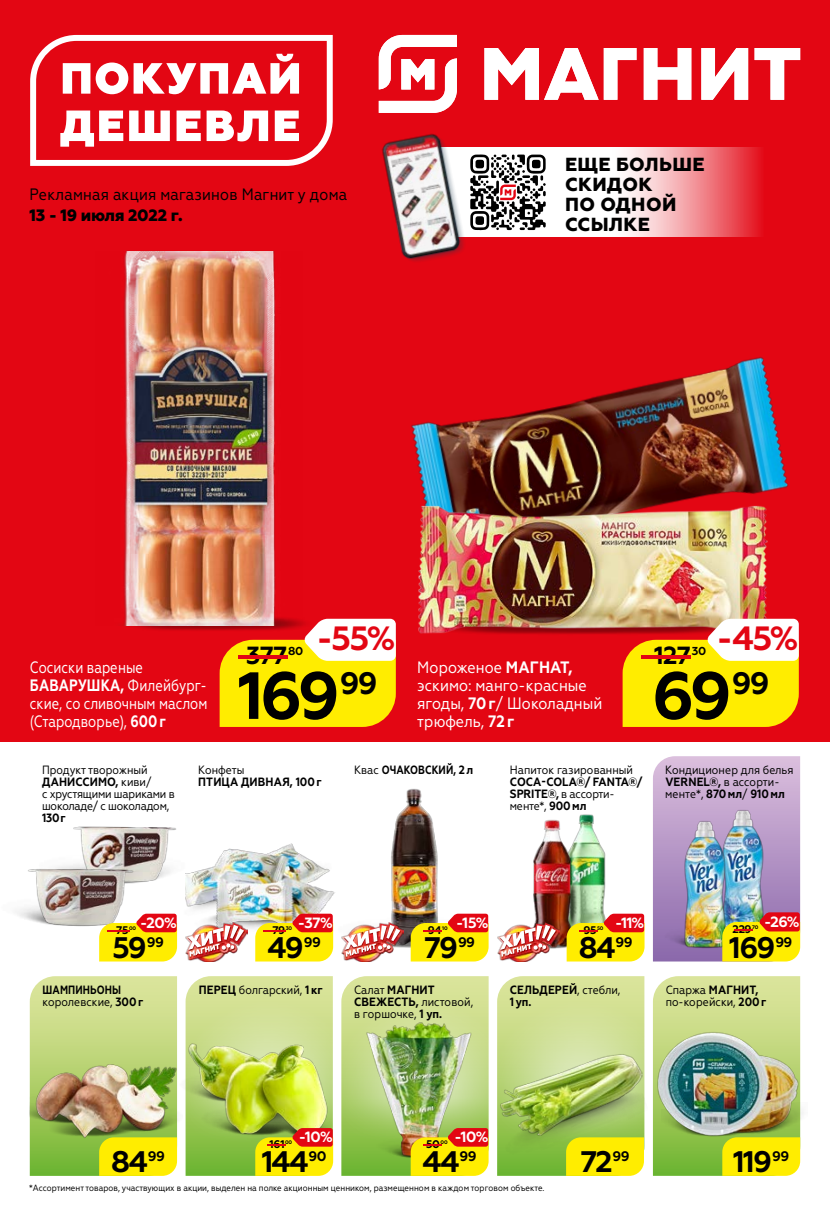
<style>
.page{position:relative;width:830px;height:1212px;background:#fff}
.page>*{position:absolute;margin:0;border:0;box-sizing:border-box;transform-origin:0 0}
.t1{font:700 66.45px "Geometria";color:#000}
.t2{font:700 33.6px "Geometria";color:#e30613}
.t3{font:700 29.7px "Geometria";letter-spacing:-.055em;color:#000}
.t4{font:700 24.75px "Geometria";letter-spacing:-.03em;color:#000}
.t5{font:800 18.9px/20.1px "Geometria";letter-spacing:.02em;color:#000}
.t6{font:16.5px/18px "Geometria Narrow";color:#fff;scale:.9 1}
.t7{font:16.5px/18px "Geometria Narrow";color:#fff}
.t8{font:16.5px "Geometria Narrow";letter-spacing:.01em;color:#000}
.t9{font:800 16.5px "Geometria";letter-spacing:-.02em;color:#000}
.t10{font:700 14.85px "Geometria";color:#fff}
.t11{font:12px/12px "Geometria Narrow";color:#000}
.t12{font:700 12px/12px "Geometria Narrow";letter-spacing:.01em;color:#000}
.t13{font:12px/12px "Geometria Narrow";letter-spacing:-.02em;color:#000}
.t14{font:700 12px/12px "Geometria Narrow";letter-spacing:.01em;color:#000;scale:.9 1}
.t15{font:700 11.55px "Geometria";color:#000}
.t16{font:700 11.1px "Geometria";letter-spacing:-.03em;color:#000}
.t17{font:9px "Geometria Narrow";color:#000}
.t18{font:700 5.1px "Geometria";color:#000}
.s1{font-weight:700}
.s2{font-size:24.75px;color:#e30613}
.s3{font-weight:400}
.s4{color:#e30613}
.s5{font-size:11.1px;color:#e30613}
</style>
<div class="page">
<div style="left:0;top:0;width:829px;height:741px;background:#e30613"></div>
<svg style="left:30px;top:35px;width:302px;height:131px"></svg>
<img style="left:576px;top:814px;width:39px;height:100px">
<img style="left:576px;top:867px;width:21px;height:47px">
<img style="left:533px;top:819px;width:43px;height:130px">
<img style="left:497px;top:922px;width:61px;height:39px">
<img style="left:499px;top:925px;width:56px;height:32px">
<svg style="left:476px;top:147px;width:284px;height:90px;background:#f7bdc0"></svg>
<img style="left:382px;top:133px;width:94px;height:129px">
<svg style="left:470px;top:154px;width:75px;height:76px;background:#898484"></svg>
<img style="left:411px;top:357px;width:378px;height:142px">
<img style="left:418px;top:499px;width:364px;height:135px">
<img style="left:121px;top:625px;width:98px;height:6px">
<img style="left:123px;top:251px;width:170px;height:374px">
<svg style="left:219px;top:619px;width:176px;height:108px;background:#f9d433"></svg>
<img style="left:653px;top:756px;width:146px;height:205px">
<svg style="left:566px;top:914px;width:78px;height:47px;background:#ecba15"></svg>
<img style="left:73px;top:826px;width:103px;height:57px">
<img style="left:456px;top:913px;width:29px;height:1px">
<img style="left:168px;top:868px;width:18px;height:62px">
<img style="left:186px;top:843px;width:149px;height:106px">
<img style="left:391px;top:788px;width:47px;height:160px">
<svg style="left:255px;top:914px;width:78px;height:47px;background:#f4be17"></svg>
<svg style="left:410px;top:914px;width:78px;height:47px;background:#eab414"></svg>
<img style="left:185px;top:922px;width:62px;height:39px">
<img style="left:188px;top:925px;width:56px;height:32px">
<img style="left:341px;top:922px;width:62px;height:39px">
<img style="left:344px;top:925px;width:56px;height:32px">
<img style="left:27px;top:843px;width:107px;height:84px">
<svg style="left:99px;top:914px;width:78px;height:47px;background:#f7c220"></svg>
<svg style="left:622px;top:619px;width:176px;height:108px;background:#f7d733"></svg>
<img style="left:644px;top:1059px;width:1px;height:91px">
<img style="left:341px;top:976px;width:147px;height:200px">
<img style="left:497px;top:976px;width:147px;height:200px">
<img style="left:185px;top:976px;width:148px;height:200px">
<img style="left:30px;top:976px;width:147px;height:200px">
<img style="left:800px;top:1102px;width:3px;height:50px">
<img style="left:652px;top:976px;width:147px;height:200px">
<svg style="left:643px;top:48px;width:48px;height:52px"></svg>
<svg style="left:754px;top:48px;width:45px;height:52px"></svg>
<svg style="left:701px;top:48px;width:46px;height:52px"></svg>
<svg style="left:484px;top:48px;width:152px;height:52px"></svg>
<svg style="left:378px;top:35px;width:78px;height:78px"></svg>
<h3 class="t8" style="left:30px;top:185px;width:319px">Рекламная акция магазинов Магнит у дома</h3>
<h3 class="t9" style="left:30px;top:206px;width:155px">13 - 19 июля 2022 г.</h3>
<h3 class="t5" style="left:564px;top:155px;width:141px">ЕЩЕ БОЛЬШЕ<br>СКИДОК<br>ПО ОДНОЙ<br>ССЫЛКЕ</h3>
<h3 class="t6" style="left:30px;top:658px;width:199px">Сосиски вареные<br><span class="s1">БАВАРУШКА,</span> Филейбург&shy;ские, со сливочным маслом (Стародворье), <span class="s1">600г</span></h3>
<h2 class="t2" style="left:316px;top:618px;width:80px">-55%</h2>
<p class="t15" style="left:222px;top:644px;width:82px"><span class="s2">-</span>80</p>
<h1 class="t1" style="left:238px;top:656px;width:141px">169<sup>99</sup></h1>
<h3 class="t4" style="left:246px;top:641px;width:42px">377</h3>
<h3 class="t7" style="left:417px;top:658px;width:186px">Мороженое <span class="s1">МАГНАТ, </span>эскимо: манго-красные ягоды, <span class="s1">70г</span>/ Шоколадный трюфель, <span class="s1">72г</span></h3>
<h2 class="t2" style="left:716px;top:618px;width:84px">-45%</h2>
<h3 class="t4" style="left:654px;top:641px;width:38px">127</h3>
<p class="t15" style="left:625px;top:644px;width:82px"><span class="s2">-</span>30</p>
<h1 class="t1" style="left:651px;top:656px;width:119px">69<sup>99</sup></h1>
<p class="t13" style="left:42px;top:764px;width:134px">Продукт творожный<br><span class="s1">ДАНИССИМО,</span> киви/<br>с хрустящими шариками в шоколаде/ с шоколадом,</p>
<p class="t12" style="left:42px;top:812px;width:25px">130г</p>
<p class="t11" style="left:198px;top:764px;width:48px">Конфеты</p>
<p class="t12" style="left:198px;top:776px;width:125px">ПТИЦА ДИВНАЯ, 100г</p>
<p class="t14" style="left:354px;top:764px;width:134px"><span class="s3">Квас</span> ОЧАКОВСКИЙ, 2л</p>
<p class="t11" style="left:509px;top:764px;width:124px">Напиток газированный</p>
<p class="t12" style="left:509px;top:776px;width:134px">COCA-COLA®/ FANTA®/<br>SPRITE®, <span class="s3">в ассорти&shy;менте*,</span> 900мл</p>
<p class="t11" style="left:665px;top:764px;width:130px">Кондиционер для белья<br><span class="s1">VERNEL®,</span> в ассорти&shy;менте*, <span class="s1">870мл</span>/ <span class="s1">910мл</span></p>
<p class="t10" style="left:140px;top:913px;width:38px">-20%</p>
<p class="t16" style="left:100px;top:923px;width:38px"><span class="s4">-</span>75<sup>00</sup></p>
<p class="t10" style="left:298px;top:913px;width:37px">-37%</p>
<p class="t16" style="left:256px;top:923px;width:38px"><span class="s4">-</span>79<sup>30</sup></p>
<h3 class="t3" style="left:112px;top:930px;width:53px">59<sup>99</sup></h3>
<h3 class="t3" style="left:267px;top:930px;width:55px">49<sup>99</sup></h3>
<p class="t10" style="left:456px;top:913px;width:34px">-15%</p>
<h3 class="t3" style="left:424px;top:930px;width:52px">79<sup>99</sup></h3>
<p class="t16" style="left:417px;top:923px;width:32px"><span class="s4">-</span>94<sup>10</sup></p>
<p class="t10" style="left:614px;top:913px;width:31px">-11%</p>
<h3 class="t3" style="left:578px;top:930px;width:55px">84<sup>99</sup></h3>
<p class="t16" style="left:572px;top:923px;width:32px"><span class="s4">-</span>95<sup>50</sup></p>
<p class="t10" style="left:763px;top:912px;width:37px">-26%</p>
<p class="t16" style="left:732px;top:922px;width:21px">229</p>
<p class="t18" style="left:727px;top:924px;width:32px"><span class="s5">-</span>70</p>
<h3 class="t3" style="left:729px;top:930px;width:65px">169<sup>99</sup></h3>
<p class="t14" style="left:43px;top:984px;width:113px">ШАМПИНЬОНЫ <span class="s3">королевские,</span> 300г</p>
<p class="t11" style="left:199px;top:984px;width:125px"><span class="s1">ПЕРЕЦ</span> болгарский, <span class="s1">1кг</span></p>
<p class="t11" style="left:354px;top:984px;width:120px">Салат <span class="s1">МАГНИТ<br>СВЕЖЕСТЬ,</span> листовой, в горшочке, <span class="s1">1 уп.</span></p>
<p class="t12" style="left:509px;top:984px;width:112px">СЕЛЬДЕРЕЙ<span class="s3">, стебли,<br></span>1уп.</p>
<p class="t11" style="left:665px;top:984px;width:102px">Спаржа <span class="s1">МАГНИТ, </span>по-корейски, <span class="s1">200г</span></p>
<p class="t10" style="left:299px;top:1128px;width:36px">-10%</p>
<h3 class="t3" style="left:262px;top:1144px;width:66px">144<sup>90</sup></h3>
<p class="t10" style="left:454px;top:1128px;width:36px">-10%</p>
<h3 class="t3" style="left:422px;top:1144px;width:56px">44<sup>99</sup></h3>
<h3 class="t3" style="left:580px;top:1144px;width:51px">72<sup>99</sup></h3>
<p class="t16" style="left:261px;top:1137px;width:32px"><span class="s4">-</span>161<sup>00</sup></p>
<p class="t16" style="left:417px;top:1137px;width:32px"><span class="s4">-</span>50<sup>00</sup></p>
<h3 class="t3" style="left:111px;top:1144px;width:55px">84<sup>99</sup></h3>
<h3 class="t3" style="left:732px;top:1144px;width:58px">119<sup>99</sup></h3>
<p class="t17" style="left:29px;top:1182px;width:516px">*Ассортимент товаров, участвующих в акции, выделен на полке акционным ценником, размещенном в каждом торговом объекте.</p>
</div>
